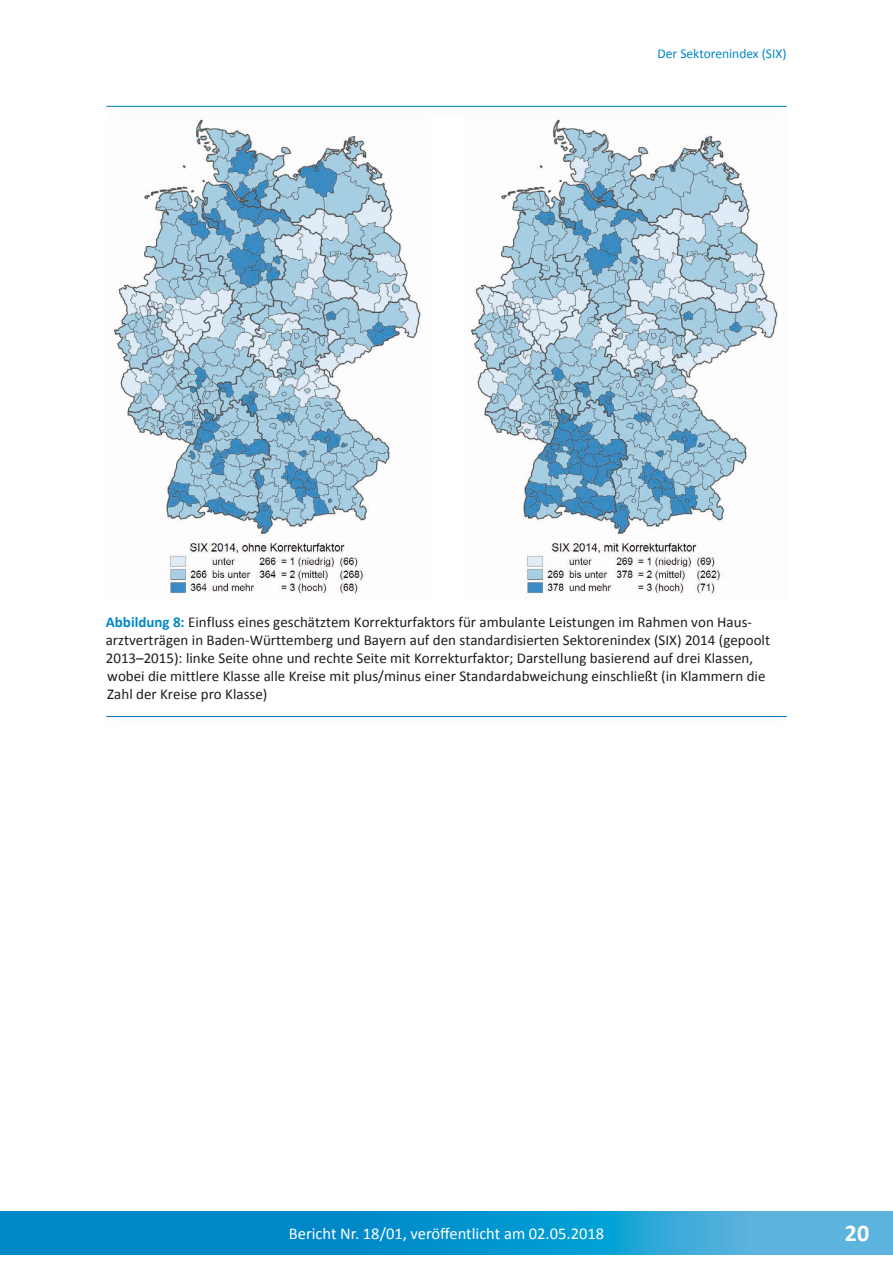
<style>
.page{position:relative;width:893px;height:1263px;background:#fff}
.page>*{position:absolute;margin:0;border:0;box-sizing:border-box;transform-origin:0 0}
.t1{font:700 24px "Calibri";color:#fff}
.t2{font:16.5px "Calibri";color:#fff}
.t3{font:15px/18px "Calibri";color:#1d1d1b}
.t4{font:13.5px "Calibri";color:#0087c8}
.s1{font-weight:700;color:#0087c8}
</style>
<div class="page">
<svg style="left:0;top:1212px;width:893px;height:42px;background:#1797d0"></svg>
<img style="left:470px;top:120px;width:308px;height:475px">
<img style="left:113px;top:120px;width:308px;height:475px">
<hr style="left:106px;top:716px;width:681px;height:1px;background:#0077b0">
<div style="left:98px;top:101px;width:696px;height:19px;background:#1d1d1b;opacity:.2"></div>
<hr style="left:106px;top:106px;width:681px;height:1px;background:#0077b0">
<p class="t4" style="left:658px;top:45px;width:131px">Der Sektorenindex (SIX)</p>
<p class="t3" style="left:106px;top:613px;width:666px"><span class="s1">Abbildung 8:</span> Einfluss eines geschätztem Korrekturfaktors für ambulante Leistungen im Rahmen von Haus&shy;arztverträgen in Baden-Württemberg und Bayern auf den standardisierten Sektorenindex (SIX) 2014 (gepoolt 2013–2015): linke Seite ohne und rechte Seite mit Korrekturfaktor; Darstellung basierend auf drei Klassen, wobei die mittlere Klasse alle Kreise mit plus/minus einer Standardabweichung einschließt (in Klammern die Zahl der Kreise pro Klasse)</p>
<p class="t2" style="left:289px;top:1223px;width:317px">Bericht Nr. 18/01, veröffentlicht am 02.05.2018</p>
<h1 class="t1" style="left:845px;top:1218px;width:26px">20</h1>
</div>
